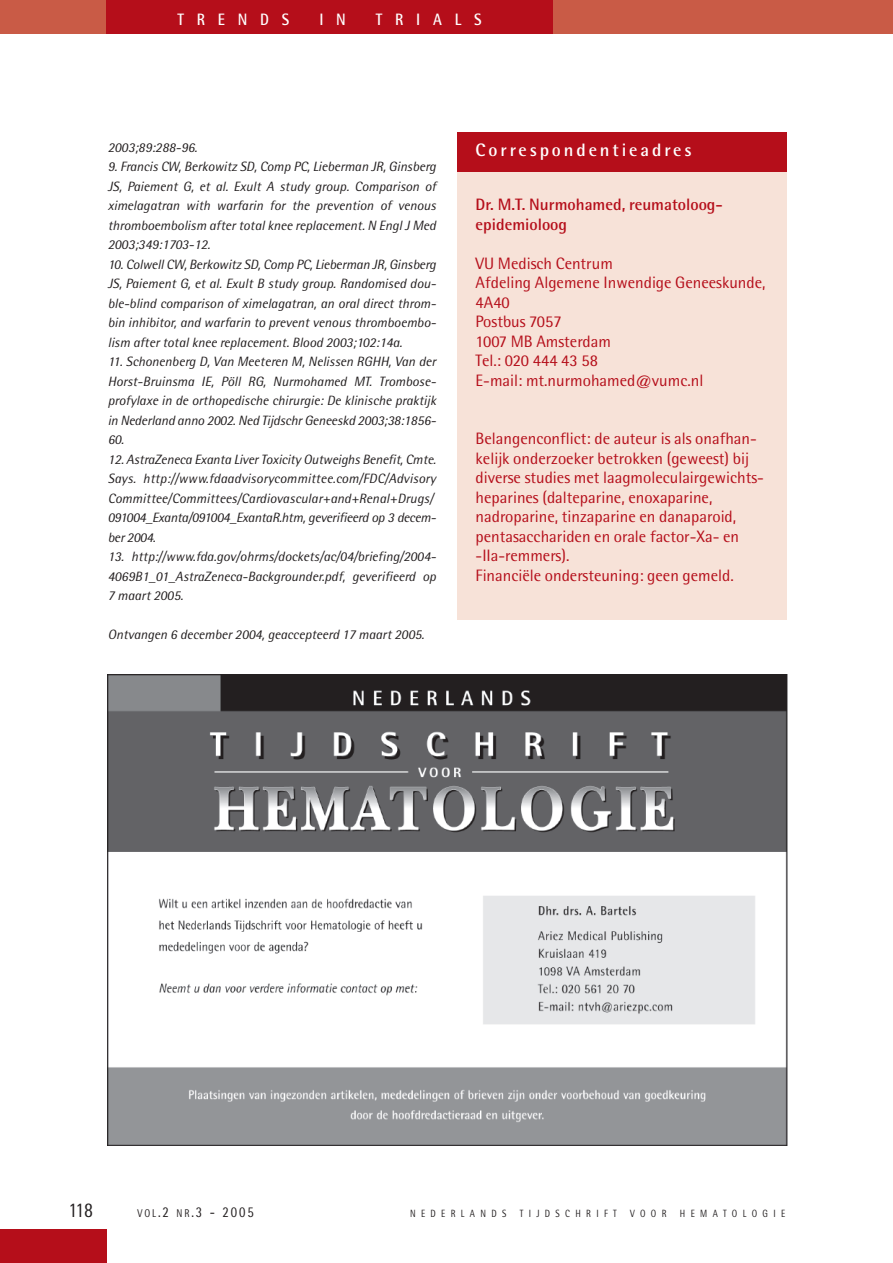
<style>
.page{position:relative;width:893px;height:1263px;background:#fff}
.page>*{position:absolute;margin:0;border:0;box-sizing:border-box;transform-origin:0 0}
.t1{font:21px "Rotis Semi Sans";color:#231f20;scale:.85 1}
.t2{font:700 18px "Rotis Semi Sans";letter-spacing:.16em;color:#fff}
.t3{font:16.5px/19.5px "Rotis Semi Sans";color:#b50e1a}
.t4{font:700 16.5px/19.5px "Rotis Semi Sans";color:#b50e1a}
.t5{font:700 16.5px "Rotis Semi Sans";letter-spacing:.86em;color:#fff;scale:.9 1}
.t6{font:15px "Rotis Semi Sans";color:#231f20;scale:.85 1}
.t7{font:italic 13.5px/19.5px "Rotis Semi Sans";color:#231f20;text-align:justify}
.t8{font:10.5px "Rotis Semi Sans";letter-spacing:.6em;color:#231f20;scale:.85 1}
.s1{font-size:11.25px}
</style>
<div class="page">
<div style="left:0;top:0;width:893px;height:34px;background:#c95b46"></div>
<div style="left:0;top:1229px;width:106px;height:34px;background:#b50e1a"></div>
<div style="left:106px;top:0;width:447px;height:34px;background:#b50e1a"></div>
<div style="left:457px;top:132px;width:330px;height:488px;background:#f7e2d8"></div>
<div style="left:457px;top:132px;width:330px;height:39px;background:#b50e1a"></div>
<img style="left:108px;top:674px;width:679px;height:472px">
<p class="t5" style="left:178px;top:14px;width:126px">TRENDS</p>
<p class="t5" style="left:319px;top:14px;width:31px">I N</p>
<p class="t5" style="left:376px;top:14px;width:119px">TRIALS</p>
<p class="t7" style="left:108px;top:139px;width:91px">2003;89:288-96.</p>
<p class="t7" style="left:108px;top:158px;width:330px">9. Francis CW, Berkowitz SD, Comp PC, Lieberman JR, Ginsberg JS, Paiement G, et al. Exult A study group. Comparison of ximelagatran with warfarin for the prevention of venous thromboembolism after total knee replacement. N Engl J Med 2003;349:1703-12.</p>
<p class="t7" style="left:108px;top:256px;width:330px">10. Colwell CW, Berkowitz SD, Comp PC, Lieberman JR, Ginsberg JS, Paiement G, et al. Exult B study group. Randomised dou&shy;ble-blind comparison of ximelagatran, an oral direct throm&shy;bin inhibitor, and warfarin to prevent venous thromboembo&shy;lism after total knee replacement. Blood 2003;102:14a.</p>
<p class="t7" style="left:108px;top:353px;width:330px">11. Schonenberg D, Van Meeteren M, Nelissen RGHH, Van der Horst-Bruinsma IE, Pöll RG, Nurmohamed MT. Trombose&shy;profylaxe in de orthopedische chirurgie: De klinische praktijk in Nederland anno 2002. Ned Tijdschr Geneeskd 2003;38:1856- 60.</p>
<p class="t7" style="left:108px;top:451px;width:330px;text-align:left">12. AstraZeneca Exanta Liver Toxicity Outweighs Benefit, Cmte.<br>Says. http://www.fdaadvisorycommittee.com/FDC/Advisory Committee/Committees/Cardiovascular+and+Renal+Drugs/ 091004_Exanta/091004_ExantaR.htm, geverifieerd op 3 decem&shy;ber 2004.</p>
<p class="t7" style="left:108px;top:548px;width:330px">13. http://www.fda.gov/ohrms/dockets/ac/04/briefing/2004- 4069B1_01_AstraZeneca-Backgrounder.pdf, geverifieerd op 7 maart 2005.</p>
<p class="t7" style="left:108px;top:626px;width:318px">Ontvangen 6 december 2004, geaccepteerd 17 maart 2005.</p>
<h2 class="t2" style="left:476px;top:143px;width:218px">Correspondentieadres</h2>
<p class="t4" style="left:476px;top:196px;width:249px">Dr. M.T. Nurmohamed, reumatoloog&shy;epidemioloog</p>
<p class="t3" style="left:476px;top:255px;width:291px">VU Medisch Centrum<br>Afdeling Algemene Inwendige Geneeskunde,<br>4A40<br>Postbus 7057<br>1007 MB Amsterdam<br>Tel.: 020 444 43 58<br>E-mail: mt.nurmohamed@vumc.nl</p>
<p class="t3" style="left:476px;top:430px;width:290px">Belangenconflict: de auteur is als onafhan&shy;kelijk onderzoeker betrokken (geweest) bij diverse studies met laagmoleculairgewichts&shy;heparines (dalteparine, enoxaparine, nadroparine, tinzaparine en danaparoid, pentasacchariden en orale factor-Xa- en -IIa-remmers).<br>Financiële ondersteuning: geen gemeld.</p>
<h1 class="t1" style="left:68px;top:1202px;width:31px">118</h1>
<p class="t6" style="left:138px;top:1207px;width:138px"><span class="s1">VOL</span>.2 <span class="s1">NR</span>.3 - 2005</p>
<p class="t8" style="left:410px;top:1210px;width:115px">NEDERLANDS</p>
<p class="t8" style="left:520px;top:1210px;width:116px">TIJDSCHRIFT</p>
<p class="t8" style="left:630px;top:1210px;width:44px">VOOR</p>
<p class="t8" style="left:680px;top:1210px;width:125px">HEMATOLOGIE</p>
</div>
